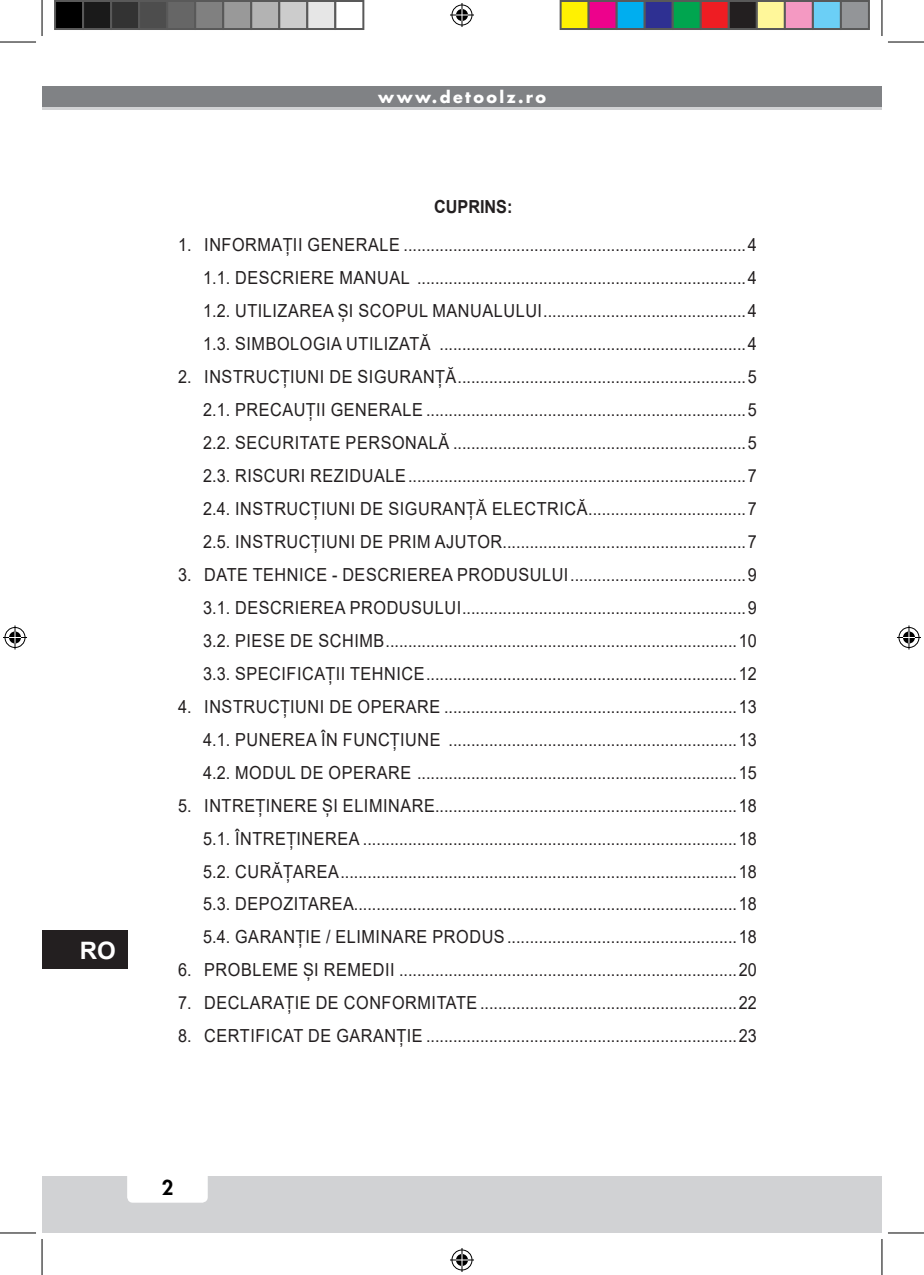
<style>
.page{position:relative;width:924px;height:1275px;background:#fff}
.page>*{position:absolute;margin:0;border:0;box-sizing:border-box;transform-origin:0 0}
.t1{font:700 24px "Arial";color:#fff}
.t2{font:800 20px "Futura";color:#000}
.Cuprins-2{font:18px "Arial";letter-spacing:.035em;color:#231f20;scale:.9 1}
.Cuprins-1{font:18px "Arial";letter-spacing:.035em;color:#231f20;scale:.9 1}
.Testo_normale{font:700 18px "Arial";color:#231f20;scale:.9 1}
.t3{font:700 16px "Futura";letter-spacing:.15em;color:#fff}
</style>
<div class="page">
<div style="left:42px;top:1176px;width:839px;height:57px;background:#d1d2d4"></div>
<div style="left:127px;top:1162px;width:81px;height:40px;background:#fff;border-radius:6px"></div>
<div style="left:42px;top:86px;width:839px;height:24px;background:#808285"></div>
<hr style="left:42px;top:107px;width:839px;height:3px;background:#d1d2d4">
<div style="left:42px;top:930px;width:85px;height:39px;background:#231f20"></div>
<hr style="left:0;top:42px;width:36px;height:1px;background:#000">
<hr style="left:887px;top:42px;width:36px;height:1px;background:#000">
<hr style="left:0;top:1232px;width:36px;height:1px;background:#000">
<hr style="left:887px;top:1232px;width:36px;height:1px;background:#000">
<hr style="left:42px;top:0;width:1px;height:36px;background:#000">
<hr style="left:42px;top:1239px;width:1px;height:36px;background:#000">
<hr style="left:881px;top:0;width:1px;height:36px;background:#000">
<hr style="left:881px;top:1239px;width:1px;height:36px;background:#000">
<svg style="left:450px;top:3px;width:24px;height:24px"></svg>
<svg style="left:450px;top:1248px;width:24px;height:24px"></svg>
<svg style="left:3px;top:625px;width:24px;height:24px"></svg>
<svg style="left:897px;top:625px;width:23px;height:24px"></svg>
<div style="left:55px;top:1px;width:28px;height:28px;background:#000"></div>
<div style="left:54px;top:0;width:30px;height:30px;border:2px solid #595959"></div>
<div style="left:83px;top:1px;width:28px;height:28px;background:#1a1a1a"></div>
<div style="left:82px;top:0;width:30px;height:30px;border:2px solid #595959"></div>
<div style="left:111px;top:1px;width:28px;height:28px;background:#333"></div>
<div style="left:110px;top:0;width:30px;height:30px;border:2px solid #595959"></div>
<div style="left:139px;top:1px;width:28px;height:28px;background:#4d4d4d"></div>
<div style="left:138px;top:0;width:30px;height:30px;border:2px solid #595959"></div>
<div style="left:167px;top:1px;width:28px;height:28px;background:#666"></div>
<div style="left:166px;top:0;width:30px;height:30px;border:2px solid #595959"></div>
<div style="left:195px;top:1px;width:28px;height:28px;background:#808080"></div>
<div style="left:194px;top:0;width:30px;height:30px;border:2px solid #595959"></div>
<div style="left:223px;top:1px;width:28px;height:28px;background:#999"></div>
<div style="left:222px;top:0;width:30px;height:30px;border:2px solid #595959"></div>
<div style="left:251px;top:1px;width:28px;height:28px;background:#b3b3b3"></div>
<div style="left:250px;top:0;width:30px;height:30px;border:2px solid #595959"></div>
<div style="left:279px;top:1px;width:28px;height:28px;background:#ccc"></div>
<div style="left:278px;top:0;width:30px;height:30px;border:2px solid #595959"></div>
<div style="left:307px;top:1px;width:28px;height:28px;background:#e6e6e6"></div>
<div style="left:306px;top:0;width:30px;height:30px;border:2px solid #595959"></div>
<div style="left:334px;top:0;width:30px;height:30px;border:2px solid #595959"></div>
<div style="left:560px;top:1px;width:28px;height:28px;background:#fff101"></div>
<div style="left:559px;top:0;width:30px;height:30px;border:2px solid #595959"></div>
<div style="left:588px;top:1px;width:28px;height:28px;background:#ed028c"></div>
<div style="left:587px;top:0;width:30px;height:30px;border:2px solid #595959"></div>
<div style="left:616px;top:1px;width:28px;height:28px;background:#00aeef"></div>
<div style="left:615px;top:0;width:30px;height:30px;border:2px solid #595959"></div>
<div style="left:644px;top:1px;width:28px;height:28px;background:#2e3092"></div>
<div style="left:643px;top:0;width:30px;height:30px;border:2px solid #595959"></div>
<div style="left:672px;top:1px;width:28px;height:28px;background:#00a54f"></div>
<div style="left:671px;top:0;width:30px;height:30px;border:2px solid #595959"></div>
<div style="left:700px;top:1px;width:28px;height:28px;background:#ee1d23"></div>
<div style="left:699px;top:0;width:30px;height:30px;border:2px solid #595959"></div>
<div style="left:728px;top:1px;width:28px;height:28px;background:#231f20"></div>
<div style="left:727px;top:0;width:30px;height:30px;border:2px solid #595959"></div>
<div style="left:756px;top:1px;width:28px;height:28px;background:#fff79a"></div>
<div style="left:755px;top:0;width:30px;height:30px;border:2px solid #595959"></div>
<div style="left:784px;top:1px;width:28px;height:28px;background:#f499c2"></div>
<div style="left:783px;top:0;width:30px;height:30px;border:2px solid #595959"></div>
<div style="left:812px;top:1px;width:28px;height:28px;background:#6bcff6"></div>
<div style="left:811px;top:0;width:30px;height:30px;border:2px solid #595959"></div>
<div style="left:840px;top:1px;width:28px;height:28px;background:#939598"></div>
<div style="left:839px;top:0;width:30px;height:30px;border:2px solid #595959"></div>
<h1 class="t1" style="left:80px;top:933px;width:37px">RO</h1>
<p class="t3" style="left:378px;top:86px;width:169px">www.detoolz.ro</p>
<p class="Testo_normale" style="left:434px;top:194px;width:88px">CUPRINS:</p>
<p class="Cuprins-1" style="left:178px;top:233px;width:644px">1. INFORMAȚII GENERALE ............................................................................4</p>
<p class="Cuprins-2" style="left:203px;top:266px;width:616px">1.1. DESCRIERE MANUAL .........................................................................4</p>
<p class="Cuprins-2" style="left:203px;top:299px;width:616px">1.2. UTILIZAREA ȘI SCOPUL MANUALULUI.............................................4</p>
<p class="Cuprins-2" style="left:203px;top:331px;width:616px">1.3. SIMBOLOGIA UTILIZATĂ ....................................................................4</p>
<p class="Cuprins-1" style="left:178px;top:364px;width:644px">2. INSTRUCȚIUNI DE SIGURANȚĂ................................................................5</p>
<p class="Cuprins-2" style="left:203px;top:397px;width:616px">2.1. PRECAUȚII GENERALE .......................................................................5</p>
<p class="Cuprins-2" style="left:203px;top:430px;width:616px">2.2. SECURITATE PERSONALĂ .................................................................5</p>
<p class="Cuprins-2" style="left:203px;top:463px;width:616px">2.3. RISCURI REZIDUALE...........................................................................7</p>
<p class="Cuprins-2" style="left:203px;top:496px;width:616px">2.4. INSTRUCȚIUNI DE SIGURANȚĂ ELECTRICĂ...................................7</p>
<p class="Cuprins-2" style="left:203px;top:529px;width:616px">2.5. INSTRUCȚIUNI DE PRIM AJUTOR......................................................7</p>
<p class="Cuprins-1" style="left:178px;top:562px;width:644px">3. DATE TEHNICE - DESCRIEREA PRODUSULUI.......................................9</p>
<p class="Cuprins-2" style="left:203px;top:595px;width:616px">3.1. DESCRIEREA PRODUSULUI...............................................................9</p>
<p class="Cuprins-2" style="left:203px;top:628px;width:616px">3.2. PIESE DE SCHIMB..............................................................................10</p>
<p class="Cuprins-2" style="left:203px;top:661px;width:616px">3.3. SPECIFICAȚII TEHNICE.....................................................................12</p>
<p class="Cuprins-1" style="left:178px;top:694px;width:644px">4. INSTRUCȚIUNI DE OPERARE .................................................................13</p>
<p class="Cuprins-2" style="left:203px;top:727px;width:616px">4.1. PUNEREA ÎN FUNCȚIUNE ................................................................13</p>
<p class="Cuprins-2" style="left:203px;top:760px;width:616px">4.2. MODUL DE OPERARE .......................................................................15</p>
<p class="Cuprins-1" style="left:178px;top:793px;width:644px">5. INTREȚINERE ȘI ELIMINARE...................................................................18</p>
<p class="Cuprins-2" style="left:203px;top:826px;width:616px">5.1. ÎNTREȚINEREA ...................................................................................18</p>
<p class="Cuprins-2" style="left:203px;top:859px;width:616px">5.2. CURĂȚAREA........................................................................................18</p>
<p class="Cuprins-2" style="left:203px;top:891px;width:616px">5.3. DEPOZITAREA.....................................................................................18</p>
<p class="Cuprins-2" style="left:203px;top:924px;width:616px">5.4. GARANȚIE / ELIMINARE PRODUS...................................................18</p>
<p class="Cuprins-1" style="left:178px;top:957px;width:644px">6. PROBLEME ȘI REMEDII ...........................................................................20</p>
<p class="Cuprins-1" style="left:178px;top:990px;width:644px">7. DECLARAȚIE DE CONFORMITATE .........................................................22</p>
<p class="Cuprins-1" style="left:178px;top:1023px;width:644px">8. CERTIFICAT DE GARANȚIE .....................................................................23</p>
<p class="t2" style="left:162px;top:1174px;width:13px">2</p>
</div>
